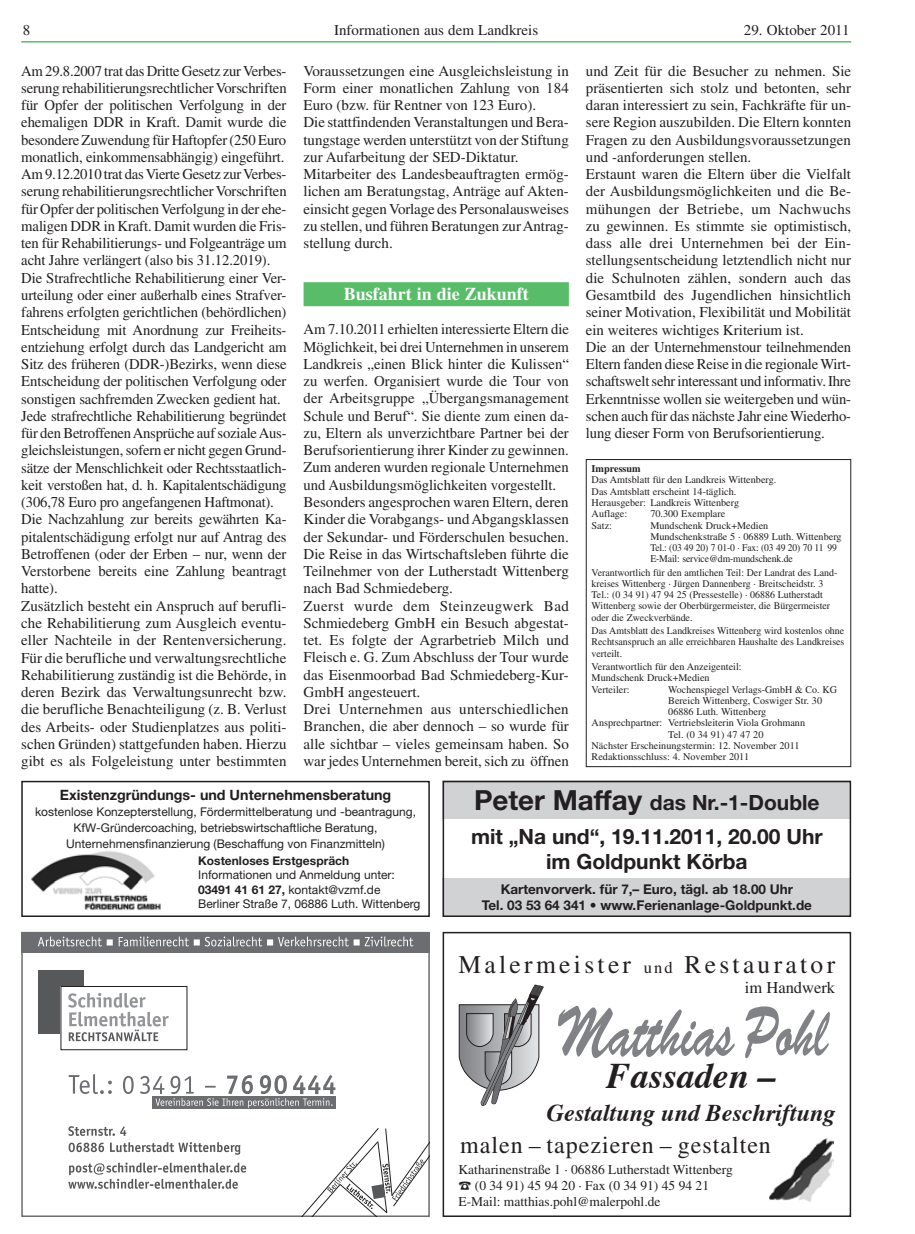
<style>
.page{position:relative;width:915px;height:1234px;background:#fff}
.page>*{position:absolute;margin:0;border:0;box-sizing:border-box;transform-origin:0 0}
.t1{font:italic 700 36px "Times";color:#231f20}
.t2{font:25.5px "Times";letter-spacing:.13em;color:#231f20}
.t3{font:24px "Times";letter-spacing:.04em;color:#231f20}
.t4{font:italic 700 24px "Times";color:#231f20}
.t5{font:700 21px/34.3px "Helvetica Neue";color:#231f20}
.t6{font:700 18px "Times";color:#fff}
.t7{font:16.5px "Times";color:#231f20}
.t8{font:15px/17.2px "Times";color:#231f20}
.t9{font:700 14.25px "Helvetica Neue";color:#231f20}
.t10{font:13.5px/16.2px "Times";color:#231f20}
.t11{font:700 13.5px/16.2px "Helvetica Neue";color:#231f20;text-align:center}
.t12{font:12px/14.4px "Helvetica Neue";color:#231f20}
.t13{font:700 12px "Helvetica Neue";color:#231f20}
.t14{font:10.2px/11.2px "Times";color:#231f20}
.t15{font:700 10.2px "Times";color:#231f20}
.s1{font-weight:700}
.s2{font-size:27.75px}
.s3{font-size:16.5px}
</style>
<div class="page">
<hr style="left:21px;top:41px;width:829px;height:2px;background:#59bc68">
<div style="left:303px;top:282px;width:265px;height:24px;background:#59bc68"></div>
<div style="left:21px;top:780px;width:408px;height:136px;border:2px solid #231f20"></div>
<img style="left:31px;top:851px;width:130px;height:60px">
<div style="left:442px;top:780px;width:408px;height:39px;background:#d1d2d4"></div>
<div style="left:442px;top:878px;width:408px;height:38px;background:#d1d2d4"></div>
<div style="left:442px;top:780px;width:408px;height:136px;border:2px solid #231f20"></div>
<div style="left:585px;top:459px;width:265px;height:307px;border:1px solid #231f20"></div>
<div style="left:442px;top:931px;width:408px;height:285px;border:2px solid #231f20"></div>
<svg style="left:558px;top:1005px;width:176px;height:52px"></svg>
<svg style="left:745px;top:1006px;width:84px;height:52px"></svg>
<img style="left:769px;top:1138px;width:64px;height:63px">
<svg style="left:459px;top:984px;width:84px;height:121px"></svg>
<div style="left:152px;top:1095px;width:184px;height:13px;background:#6c6d70"></div>
<div style="left:38px;top:970px;width:46px;height:63px;background:#57585a"></div>
<div style="left:61px;top:986px;width:126px;height:63px;background:#fff"></div>
<div style="left:61px;top:985px;width:126px;height:64px;border:1px solid #231f20"></div>
<svg style="left:68px;top:993px;width:101px;height:48px"></svg>
<div style="left:21px;top:931px;width:408px;height:21px;background:#6c6d70"></div>
<svg style="left:38px;top:936px;width:375px;height:10px"></svg>
<svg style="left:68px;top:1126px;width:58px;height:9px"></svg>
<svg style="left:69px;top:1142px;width:171px;height:12px"></svg>
<svg style="left:68px;top:1162px;width:178px;height:26px"></svg>
<svg style="left:296px;top:1127px;width:133px;height:89px"></svg>
<svg style="left:69px;top:1074px;width:266px;height:33px"></svg>
<p class="t8" style="left:23px;top:21px;width:9px">8</p>
<p class="t8" style="left:743px;top:21px;width:107px">29. Oktober 2011</p>
<p class="t8" style="left:585px;top:62px;width:267px">und Zeit für die Besucher zu nehmen. Sie präsentierten sich stolz und betonten, sehr daran interessiert zu sein, Fachkräfte für un&shy;sere Region auszubilden. Die Eltern konnten Fragen zu den Ausbildungsvoraussetzungen und -anforderungen stellen.<br>Erstaunt waren die Eltern über die Vielfalt der Ausbildungsmöglichkeiten und die Be&shy;mühungen der Betriebe, um Nachwuchs zu gewinnen. Es stimmte sie optimistisch, dass alle drei Unternehmen bei der Ein&shy;stellungsentscheidung letztendlich nicht nur die Schulnoten zählen, sondern auch das Gesamtbild des Jugendlichen hinsichtlich seiner Motivation, Flexibilität und Mobilität ein weiteres wichtiges Kriterium ist.<br>Die an der Unternehmenstour teilnehmenden Eltern fanden diese Reise in die regionale Wirt&shy;schaftswelt sehr interessant und informativ. Ihre Erkenntnisse wollen sie weitergeben und wün&shy;schen auch für das nächste Jahr eine Wiederho&shy;lung dieser Form von Berufsorientierung.</p>
<p class="t8" style="left:334px;top:21px;width:206px">Informationen aus dem Landkreis</p>
<p class="t8" style="left:21px;top:62px;width:267px">Am 29.8.2007 trat das Dritte Gesetz zurVerbes&shy;serung rehabilitierungsrechtlicher Vorschriften für Opfer der politischen Verfolgung in der ehemaligen DDR in Kraft. Damit wurde die besondere Zuwendung für Haftopfer (250 Euro monatlich, einkommensabhängig) eingeführt.<br>Am 9.12.2010 trat das Vierte Gesetz zur Verbes&shy;serung rehabilitierungsrechtlicher Vorschriften für Opfer der politischen Verfolgung in der ehe&shy;maligen DDR in Kraft. Damit wurden die Fris&shy;ten für Rehabilitierungs- und Folgeanträge um acht Jahre verlängert (also bis 31.12.2019).<br>Die Strafrechtliche Rehabilitierung einer Ver&shy;urteilung oder einer außerhalb eines Strafver&shy;fahrens erfolgten gerichtlichen (behördlichen)<br>Entscheidung mit Anordnung zur Freiheits&shy;entziehung erfolgt durch das Landgericht am Sitz des früheren (DDR-)Bezirks, wenn diese Entscheidung der politischen Verfolgung oder sonstigen sachfremden Zwecken gedient hat.<br>Jede strafrechtliche Rehabilitierung begründet für den Betroffenen Ansprüche auf soziale Aus&shy;gleichsleistungen, sofern er nicht gegen Grund&shy;sätze der Menschlichkeit oder Rechtsstaatlich&shy;keit verstoßen hat, d. h. Kapitalentschädigung (306,78 Euro pro angefangenen Haftmonat).<br>Die Nachzahlung zur bereits gewährten Ka&shy;pitalentschädigung erfolgt nur auf Antrag des Betroffenen (oder der Erben – nur, wenn der Verstorbene bereits eine Zahlung beantragt hatte).<br>Zusätzlich besteht ein Anspruch auf berufli&shy;che Rehabilitierung zum Ausgleich eventu&shy;eller Nachteile in der Rentenversicherung.<br>Für die berufliche und verwaltungsrechtliche Rehabilitierung zuständig ist die Behörde, in deren Bezirk das Verwaltungsunrecht bzw. die berufliche Benachteiligung (z. B. Verlust des Arbeits- oder Studienplatzes aus politi&shy;schen Gründen) stattgefunden haben. Hierzu gibt es als Folgeleistung unter bestimmten</p>
<p class="t8" style="left:303px;top:62px;width:267px">Voraussetzungen eine Ausgleichsleistung in Form einer monatlichen Zahlung von 184<br>Euro (bzw. für Rentner von 123 Euro).<br>Die stattfindenden Veranstaltungen und Bera&shy;tungstage werden unterstützt von der Stiftung zur Aufarbeitung der SED-Diktatur.<br>Mitarbeiter des Landesbeauftragten ermög&shy;lichen am Beratungstag, Anträge auf Akten&shy;einsicht gegen Vorlage des Personalausweises zu stellen, und führen Beratungen zur Antrag&shy;stellung durch.</p>
<p class="t6" style="left:343px;top:283px;width:186px">Busfahrt in die Zukunft</p>
<p class="t8" style="left:303px;top:320px;width:267px">Am 7.10.2011 erhielten interessierte Eltern die Möglichkeit, bei drei Unternehmen in unserem Landkreis „einen Blick hinter die Kulissen“ zu werfen. Organisiert wurde die Tour von der Arbeitsgruppe „Übergangsmanagement Schule und Beruf“. Sie diente zum einen da&shy;zu, Eltern als unverzichtbare Partner bei der Berufsorientierung ihrer Kinder zu gewinnen.<br>Zum anderen wurden regionale Unternehmen und Ausbildungsmöglichkeiten vorgestellt.<br>Besonders angesprochen waren Eltern, deren Kinder die Vorabgangs- und Abgangsklassen der Sekundar- und Förderschulen besuchen.<br>Die Reise in das Wirtschaftsleben führte die Teilnehmer von der Lutherstadt Wittenberg nach Bad Schmiedeberg.<br>Zuerst wurde dem Steinzeugwerk Bad Schmiedeberg GmbH ein Besuch abgestat&shy;tet. Es folgte der Agrarbetrieb Milch und Fleisch e. G. Zum Abschluss der Tour wurde das Eisenmoorbad Bad Schmiedeberg-Kur-GmbH angesteuert.<br>Drei Unternehmen aus unterschiedlichen Branchen, die aber dennoch – so wurde für alle sichtbar – vieles gemeinsam haben. So war jedes Unternehmen bereit, sich zu öffnen</p>
<p class="t15" style="left:591px;top:462px;width:51px">Impressum</p>
<p class="t14" style="left:591px;top:474px;width:186px">Das Amtsblatt für den Landkreis Wittenberg.<br>Das Amtsblatt erscheint 14-täglich.<br>Herausgeber: Landkreis Wittenberg<br>Auflage:</p>
<p class="t14" style="left:650px;top:508px;width:77px">70.300 Exemplare</p>
<p class="t14" style="left:591px;top:519px;width:22px">Satz:</p>
<p class="t14" style="left:650px;top:519px;width:193px">Mundschenk Druck+Medien Mundschenkstraße 5 · 06889 Luth. Wittenberg Tel.: (03 49 20) 7 01-0 · Fax: (03 49 20) 70 11 99<br>E-Mail: service@dm-mundschenk.de</p>
<p class="t14" style="left:591px;top:566px;width:246px">Verantwortlich für den amtlichen Teil: Der Landrat des Land&shy;kreises Wittenberg · Jürgen Dannenberg · Breitscheidstr. 3<br>Tel.: (0 34 91) 47 94 25 (Pressestelle) · 06886 Lutherstadt Wittenberg sowie der Oberbürgermeister, die Bürgermeister oder die Zweckverbände.</p>
<p class="t14" style="left:591px;top:625px;width:254px;text-align:justify">Das Amtsblatt des Landkreises Wittenberg wird kostenlos ohne Rechtsanspruch an alle erreichbaren Haushalte des Landkreises verteilt.</p>
<p class="t14" style="left:591px;top:660px;width:152px">Verantwortlich für den Anzeigenteil:<br>Mundschenk Druck+Medien<br>Verteiler:</p>
<p class="t14" style="left:668px;top:683px;width:170px">Wochenspiegel Verlags-GmbH &amp; Co. KG</p>
<p class="t14" style="left:668px;top:694px;width:155px">Bereich Wittenberg, Coswiger Str. 30</p>
<p class="t14" style="left:668px;top:705px;width:100px">06886 Luth. Wittenberg</p>
<p class="t14" style="left:591px;top:717px;width:215px">Ansprechpartner: Vertriebsleiterin Viola Grohmann</p>
<p class="t14" style="left:668px;top:728px;width:97px">Tel. (0 34 91) 47 47 20</p>
<p class="t14" style="left:591px;top:739px;width:209px">Nächster Erscheinungstermin: 12. November 2011</p>
<p class="t14" style="left:591px;top:750px;width:159px">Redaktionsschluss: 4. November 2011</p>
<p class="t9" style="left:60px;top:786px;width:333px">Existenzgründungs- und Unternehmensberatung</p>
<p class="t12" style="left:35px;top:803px;width:382px;line-height:15.8px;text-align:center">kostenlose Konzepterstellung, Fördermittelberatung und -beantragung,<br>KfW-Gründercoaching, betriebswirtschaftliche Beratung,<br>Unternehmensfinanzierung (Beschaffung von Finanzmitteln)</p>
<p class="t13" style="left:198px;top:853px;width:152px">Kostenloses Erstgespräch</p>
<p class="t12" style="left:198px;top:867px;width:223px">Informationen und Anmeldung unter:<br><span class="s1">03491 41 61 27,</span> kontakt@vzmf.de<br>Berliner Straße 7, 06886 Luth. Wittenberg</p>
<h3 class="t5" style="left:471px;top:784px;width:353px"><span class="s2">Peter Maffay</span> das Nr.-1-Double mit „Na und“, 19.11.2011, 20.00 Uhr</h3>
<h3 class="t5" style="left:546px;top:843px;width:203px">im Goldpunkt Körba</h3>
<p class="t11" style="left:481px;top:880px;width:332px">Kartenvorverk. für 7,– Euro, tägl. ab 18.00 Uhr<br>Tel. 03 53 64 341 • www.Ferienanlage-Goldpunkt.de</p>
<h2 class="t2" style="left:458px;top:949px;width:378px">Malermeister <span class="s3">und</span> Restaurator</h2>
<p class="t7" style="left:744px;top:977px;width:92px">im Handwerk</p>
<h1 class="t1" style="left:606px;top:1041px;width:171px">Fassaden –</h1>
<h3 class="t4" style="left:546px;top:1089px;width:290px">Gestaltung und Beschriftung</h3>
<h3 class="t3" style="left:460px;top:1130px;width:312px">malen – tapezieren – gestalten</h3>
<p class="t10" style="left:458px;top:1160px;width:276px">Katharinenstraße 1 · 06886 Lutherstadt Wittenberg ☎ (0 34 91) 45 94 20 · Fax (0 34 91) 45 94 21<br>E-Mail: matthias.pohl@malerpohl.de</p>
</div>
